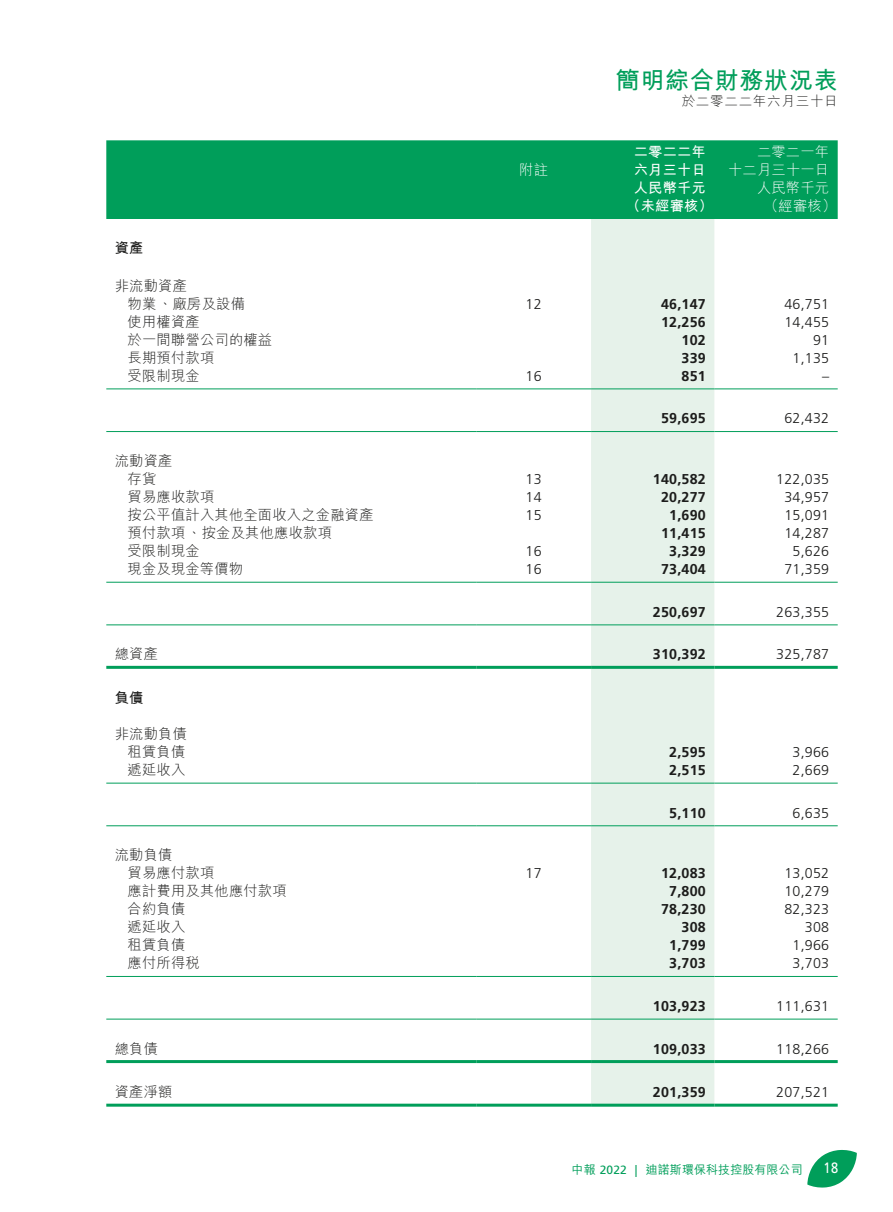
<style>
.page{position:relative;width:893px;height:1212px;background:#fff}
.page>*{position:absolute;margin:0;border:0;box-sizing:border-box;transform-origin:0 0}
.t1{font:700 24px "M Hei HK";letter-spacing:.03em;color:#009e5a}
.t2{font:15px "Frutiger LT Std";color:#fff;scale:.85 1}
.t3{font:300 14.25px "Frutiger LT Std";letter-spacing:.015em;color:#1c1c1b}
.t4{font:300 14.25px "M Hei HK";letter-spacing:.015em;color:#1c1c1b}
.t5{font:700 14.25px "Frutiger LT Std";letter-spacing:.015em;color:#1c1c1b}
.t6{font:300 14.25px/18px "M Hei HK";letter-spacing:.015em;color:#fff;text-align:right}
.t7{font:700 14.25px/18px "M Hei HK";letter-spacing:.015em;color:#fff}
.t8{font:700 14.25px "M Hei HK";color:#1c1c1b}
.t9{font:300 13.5px "M Hei HK";letter-spacing:.055em;color:#1c1c1b}
.t10{font:500 12px "M Hei HK";letter-spacing:.005em;color:#009e5a}
.t11{font:12px "Frutiger LT Std";color:#009e5a}
.s1{font-family:"M Hei HK";font-weight:500}
</style>
<div class="page">
<svg style="left:807px;top:1150px;width:50px;height:38px"></svg>
<div style="left:106px;top:140px;width:732px;height:79px;background:#009e5a"></div>
<div style="left:591px;top:219px;width:123px;height:885px;background:#e6f2ea"></div>
<hr style="left:106px;top:388px;width:370px;height:1px;background:#009e5a">
<hr style="left:476px;top:388px;width:115px;height:1px;background:#009e5a">
<hr style="left:591px;top:388px;width:123px;height:1px;background:#009e5a">
<hr style="left:714px;top:388px;width:124px;height:1px;background:#009e5a">
<hr style="left:106px;top:431px;width:370px;height:1px;background:#009e5a">
<hr style="left:476px;top:431px;width:115px;height:1px;background:#009e5a">
<hr style="left:591px;top:431px;width:123px;height:1px;background:#009e5a">
<hr style="left:714px;top:431px;width:124px;height:1px;background:#009e5a">
<hr style="left:106px;top:582px;width:370px;height:1px;background:#009e5a">
<hr style="left:476px;top:582px;width:115px;height:1px;background:#009e5a">
<hr style="left:591px;top:582px;width:123px;height:1px;background:#009e5a">
<hr style="left:714px;top:582px;width:124px;height:1px;background:#009e5a">
<hr style="left:106px;top:624px;width:370px;height:1px;background:#009e5a">
<hr style="left:476px;top:624px;width:115px;height:1px;background:#009e5a">
<hr style="left:591px;top:624px;width:123px;height:1px;background:#009e5a">
<hr style="left:714px;top:624px;width:124px;height:1px;background:#009e5a">
<hr style="left:106px;top:666px;width:370px;height:3px;background:#009e5a">
<hr style="left:476px;top:666px;width:115px;height:3px;background:#009e5a">
<hr style="left:591px;top:666px;width:123px;height:3px;background:#009e5a">
<hr style="left:714px;top:666px;width:124px;height:3px;background:#009e5a">
<hr style="left:106px;top:783px;width:370px;height:1px;background:#009e5a">
<hr style="left:476px;top:783px;width:115px;height:1px;background:#009e5a">
<hr style="left:591px;top:783px;width:123px;height:1px;background:#009e5a">
<hr style="left:714px;top:783px;width:124px;height:1px;background:#009e5a">
<hr style="left:106px;top:825px;width:370px;height:1px;background:#009e5a">
<hr style="left:476px;top:825px;width:115px;height:1px;background:#009e5a">
<hr style="left:591px;top:825px;width:123px;height:1px;background:#009e5a">
<hr style="left:714px;top:825px;width:124px;height:1px;background:#009e5a">
<hr style="left:106px;top:976px;width:370px;height:1px;background:#009e5a">
<hr style="left:476px;top:976px;width:115px;height:1px;background:#009e5a">
<hr style="left:591px;top:976px;width:123px;height:1px;background:#009e5a">
<hr style="left:714px;top:976px;width:124px;height:1px;background:#009e5a">
<hr style="left:106px;top:1019px;width:370px;height:1px;background:#009e5a">
<hr style="left:476px;top:1019px;width:115px;height:1px;background:#009e5a">
<hr style="left:591px;top:1019px;width:123px;height:1px;background:#009e5a">
<hr style="left:714px;top:1019px;width:124px;height:1px;background:#009e5a">
<hr style="left:106px;top:1060px;width:370px;height:3px;background:#009e5a">
<hr style="left:476px;top:1060px;width:115px;height:3px;background:#009e5a">
<hr style="left:591px;top:1060px;width:123px;height:3px;background:#009e5a">
<hr style="left:714px;top:1060px;width:124px;height:3px;background:#009e5a">
<hr style="left:106px;top:1104px;width:370px;height:3px;background:#009e5a">
<hr style="left:476px;top:1104px;width:115px;height:3px;background:#009e5a">
<hr style="left:591px;top:1104px;width:123px;height:3px;background:#009e5a">
<hr style="left:714px;top:1104px;width:124px;height:3px;background:#009e5a">
<h1 class="t1" style="left:616px;top:63px;width:223px">簡明綜合財務狀況表</h1>
<p class="t9" style="left:682px;top:92px;width:158px">於二零二二年六月三十日</p>
<p class="t6" style="left:519px;top:160px;width:30px">附註</p>
<p class="t7" style="left:634px;top:141px;width:74px">二零二二年六月三十日</p>
<p class="t6" style="left:728px;top:142px;width:103px">二零二一年<br>十二月三十一日人民幣千元</p>
<p class="t7" style="left:634px;top:177px;width:74px">人民幣千元</p>
<p class="t7" style="left:626px;top:195px;width:88px">（未經審核）</p>
<p class="t6" style="left:764px;top:196px;width:74px">（經審核(</p>
<p class="t8" style="left:115px;top:238px;width:30px">資產</p>
<p class="t4" style="left:115px;top:276px;width:74px">非流動資產</p>
<p class="t4" style="left:128px;top:294px;width:119px">物業、廠房及設備</p>
<p class="t3" style="left:526px;top:296px;width:18px">12</p>
<p class="t5" style="left:661px;top:295px;width:46px">46,147</p>
<p class="t3" style="left:784px;top:296px;width:46px">46,751</p>
<p class="t4" style="left:128px;top:312px;width:74px">使用權資產</p>
<p class="t5" style="left:661px;top:313px;width:46px">12,256</p>
<p class="t3" style="left:784px;top:314px;width:46px">14,455</p>
<p class="t4" style="left:128px;top:330px;width:146px">於一間聯營公司的權益</p>
<p class="t5" style="left:682px;top:331px;width:26px">102</p>
<p class="t3" style="left:813px;top:332px;width:18px">91</p>
<p class="t4" style="left:128px;top:348px;width:88px">長期預付款項</p>
<p class="t5" style="left:682px;top:349px;width:26px">339</p>
<p class="t3" style="left:793px;top:350px;width:38px">1,135</p>
<p class="t4" style="left:128px;top:366px;width:74px">受限制現金</p>
<p class="t3" style="left:526px;top:368px;width:18px">16</p>
<p class="t5" style="left:682px;top:367px;width:26px">851</p>
<p class="t3" style="left:822px;top:368px;width:9px">–</p>
<p class="t5" style="left:661px;top:410px;width:46px">59,695</p>
<p class="t3" style="left:784px;top:410px;width:46px">62,432</p>
<p class="t4" style="left:115px;top:451px;width:59px">流動資產</p>
<p class="t4" style="left:128px;top:469px;width:30px">存貨</p>
<p class="t3" style="left:526px;top:471px;width:18px">13</p>
<p class="t5" style="left:653px;top:471px;width:54px">140,582</p>
<p class="t3" style="left:776px;top:471px;width:54px">122,035</p>
<p class="t4" style="left:128px;top:487px;width:88px">貿易應收款項</p>
<p class="t3" style="left:526px;top:489px;width:18px">14</p>
<p class="t5" style="left:661px;top:489px;width:46px">20,277</p>
<p class="t3" style="left:784px;top:489px;width:46px">34,957</p>
<p class="t4" style="left:128px;top:505px;width:248px">按公平值計入其他全面收入之金融資產</p>
<p class="t3" style="left:526px;top:507px;width:18px">15</p>
<p class="t5" style="left:669px;top:507px;width:38px">1,690</p>
<p class="t3" style="left:784px;top:507px;width:46px">15,091</p>
<p class="t4" style="left:128px;top:523px;width:206px">預付款項、按金及其他應收款項</p>
<p class="t5" style="left:661px;top:525px;width:46px">11,415</p>
<p class="t3" style="left:784px;top:525px;width:46px">14,287</p>
<p class="t4" style="left:128px;top:541px;width:74px">受限制現金</p>
<p class="t3" style="left:526px;top:543px;width:18px">16</p>
<p class="t5" style="left:669px;top:543px;width:38px">3,329</p>
<p class="t3" style="left:792px;top:543px;width:38px">5,626</p>
<p class="t4" style="left:128px;top:559px;width:117px">現金及現金等價物</p>
<p class="t3" style="left:526px;top:561px;width:18px">16</p>
<p class="t5" style="left:661px;top:561px;width:46px">73,404</p>
<p class="t3" style="left:784px;top:561px;width:46px">71,359</p>
<p class="t5" style="left:653px;top:603px;width:54px">250,697</p>
<p class="t3" style="left:776px;top:604px;width:54px">263,355</p>
<p class="t4" style="left:115px;top:644px;width:45px">總資產</p>
<p class="t8" style="left:115px;top:687px;width:30px">負債</p>
<p class="t4" style="left:115px;top:724px;width:74px">非流動負債</p>
<p class="t5" style="left:653px;top:646px;width:54px">310,392</p>
<p class="t3" style="left:776px;top:646px;width:54px">325,787</p>
<p class="t4" style="left:128px;top:742px;width:59px">租賃負債</p>
<p class="t5" style="left:669px;top:744px;width:38px">2,595</p>
<p class="t3" style="left:793px;top:744px;width:38px">3,966</p>
<p class="t4" style="left:128px;top:760px;width:59px">遞延收入</p>
<p class="t5" style="left:669px;top:762px;width:38px">2,515</p>
<p class="t3" style="left:793px;top:762px;width:38px">2,669</p>
<p class="t5" style="left:669px;top:804px;width:38px">5,110</p>
<p class="t3" style="left:793px;top:805px;width:38px">6,635</p>
<p class="t4" style="left:115px;top:845px;width:59px">流動負債</p>
<p class="t4" style="left:128px;top:863px;width:88px">貿易應付款項</p>
<p class="t3" style="left:526px;top:865px;width:18px">17</p>
<p class="t5" style="left:661px;top:865px;width:46px">12,083</p>
<p class="t3" style="left:784px;top:865px;width:46px">13,052</p>
<p class="t4" style="left:128px;top:881px;width:161px">應計費用及其他應付款項</p>
<p class="t5" style="left:669px;top:883px;width:38px">7,800</p>
<p class="t3" style="left:784px;top:883px;width:46px">10,279</p>
<p class="t4" style="left:128px;top:899px;width:59px">合約負債</p>
<p class="t5" style="left:661px;top:901px;width:46px">78,230</p>
<p class="t3" style="left:784px;top:901px;width:46px">82,323</p>
<p class="t4" style="left:128px;top:917px;width:59px">遞延收入</p>
<p class="t5" style="left:682px;top:919px;width:26px">308</p>
<p class="t3" style="left:805px;top:919px;width:26px">308</p>
<p class="t4" style="left:128px;top:935px;width:59px">租賃負債</p>
<p class="t5" style="left:669px;top:937px;width:38px">1,799</p>
<p class="t3" style="left:792px;top:937px;width:38px">1,966</p>
<p class="t4" style="left:128px;top:953px;width:74px">應付所得稅</p>
<p class="t5" style="left:669px;top:955px;width:38px">3,703</p>
<p class="t3" style="left:792px;top:955px;width:38px">3,703</p>
<p class="t5" style="left:653px;top:998px;width:54px">103,923</p>
<p class="t3" style="left:776px;top:998px;width:54px">111,631</p>
<p class="t4" style="left:115px;top:1038px;width:45px">總負債</p>
<p class="t5" style="left:653px;top:1040px;width:54px">109,033</p>
<p class="t3" style="left:776px;top:1041px;width:54px">118,266</p>
<p class="t4" style="left:115px;top:1082px;width:59px">資產淨額</p>
<p class="t5" style="left:653px;top:1084px;width:54px">201,359</p>
<p class="t3" style="left:776px;top:1084px;width:54px">207,521</p>
<p class="t11" style="left:572px;top:1162px;width:57px"><span class="s1">中報</span> 2022</p>
<p class="t11" style="left:635px;top:1162px;width:4px">|</p>
<p class="t10" style="left:646px;top:1161px;width:158px">迪諾斯環保科技控股有限公司</p>
<p class="t2" style="left:823px;top:1159px;width:19px">18</p>
</div>
